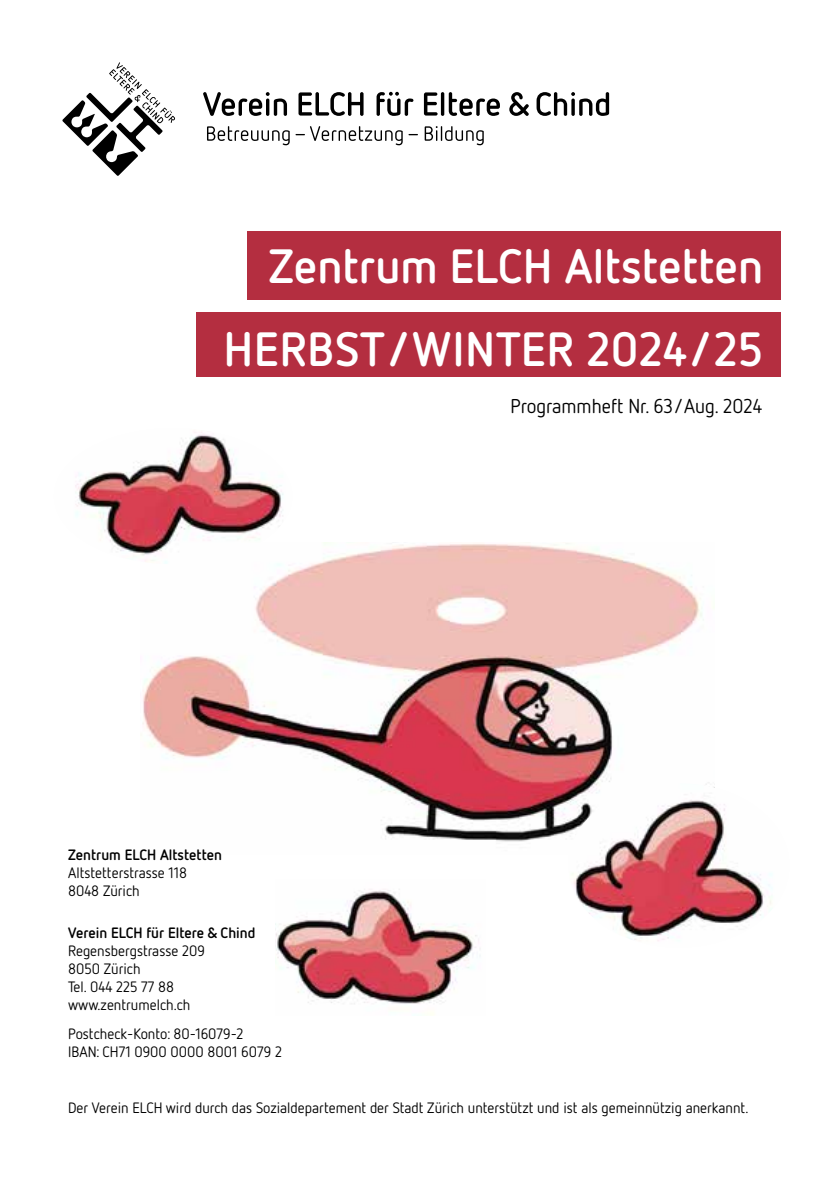
<style>
.page{position:relative;width:840px;height:1191px;background:#fff}
.page>*{position:absolute;margin:0;border:0;box-sizing:border-box;transform-origin:0 0}
.t1{font:700 48px "Netto OT";letter-spacing:.005em;color:#fff}
.t2{font:20px "Netto OT";color:#000}
.t3{font:15px/18px "Netto OT";color:#000}
.t4{font:700 15px "Netto OT";color:#000}
</style>
<div class="page">
<svg style="left:62px;top:62px;width:113px;height:114px"></svg>
<svg style="left:203px;top:92px;width:84px;height:24px"></svg>
<svg style="left:298px;top:92px;width:65px;height:24px"></svg>
<svg style="left:376px;top:92px;width:37px;height:24px"></svg>
<svg style="left:423px;top:92px;width:14px;height:24px"></svg>
<svg style="left:440px;top:92px;width:4px;height:24px"></svg>
<svg style="left:448px;top:92px;width:51px;height:24px"></svg>
<svg style="left:509px;top:92px;width:19px;height:24px"></svg>
<svg style="left:536px;top:92px;width:72px;height:24px"></svg>
<svg style="left:207px;top:126px;width:82px;height:19px"></svg>
<svg style="left:295px;top:126px;width:107px;height:19px"></svg>
<svg style="left:424px;top:126px;width:59px;height:19px"></svg>
<div style="left:247px;top:232px;width:533px;height:68px;background:#b42e40"></div>
<div style="left:196px;top:312px;width:584px;height:65px;background:#b42e40"></div>
<img style="left:143px;top:542px;width:566px;height:300px">
<img style="left:275px;top:890px;width:206px;height:125px">
<img style="left:567px;top:783px;width:205px;height:158px">
<img style="left:75px;top:432px;width:217px;height:132px">
<h1 class="t1" style="left:268px;top:236px;width:496px">Zentrum ELCH Altstetten</h1>
<h1 class="t1" style="left:224px;top:319px;width:540px">HERBST/WINTER 2024/25</h1>
<p class="t4" style="left:68px;top:844px;width:155px">Zentrum ELCH Altstetten</p>
<p class="t3" style="left:68px;top:863px;width:120px">Altstetterstrasse 118<br>8048 Zürich</p>
<p class="t4" style="left:68px;top:922px;width:189px">Verein ELCH für Eltere &amp; Chind</p>
<p class="t3" style="left:68px;top:941px;width:138px">Regensbergstrasse 209<br>8050 Zürich<br>Tel. 044 225 77 88 www.zentrumelch.ch</p>
<p class="t3" style="left:68px;top:1024px;width:215px">Postcheck-Konto: 80-16079-2<br>IBAN: CH71 0900 0000 8001 6079 2</p>
<h2 class="t2" style="left:510px;top:393px;width:253px">Programmheft Nr. 63/Aug. 2024</h2>
<p class="t3" style="left:68px;top:1098px;width:681px">Der Verein ELCH wird durch das Sozialdepartement der Stadt Zürich unterstützt und ist als gemeinnützig anerkannt.</p>
</div>
